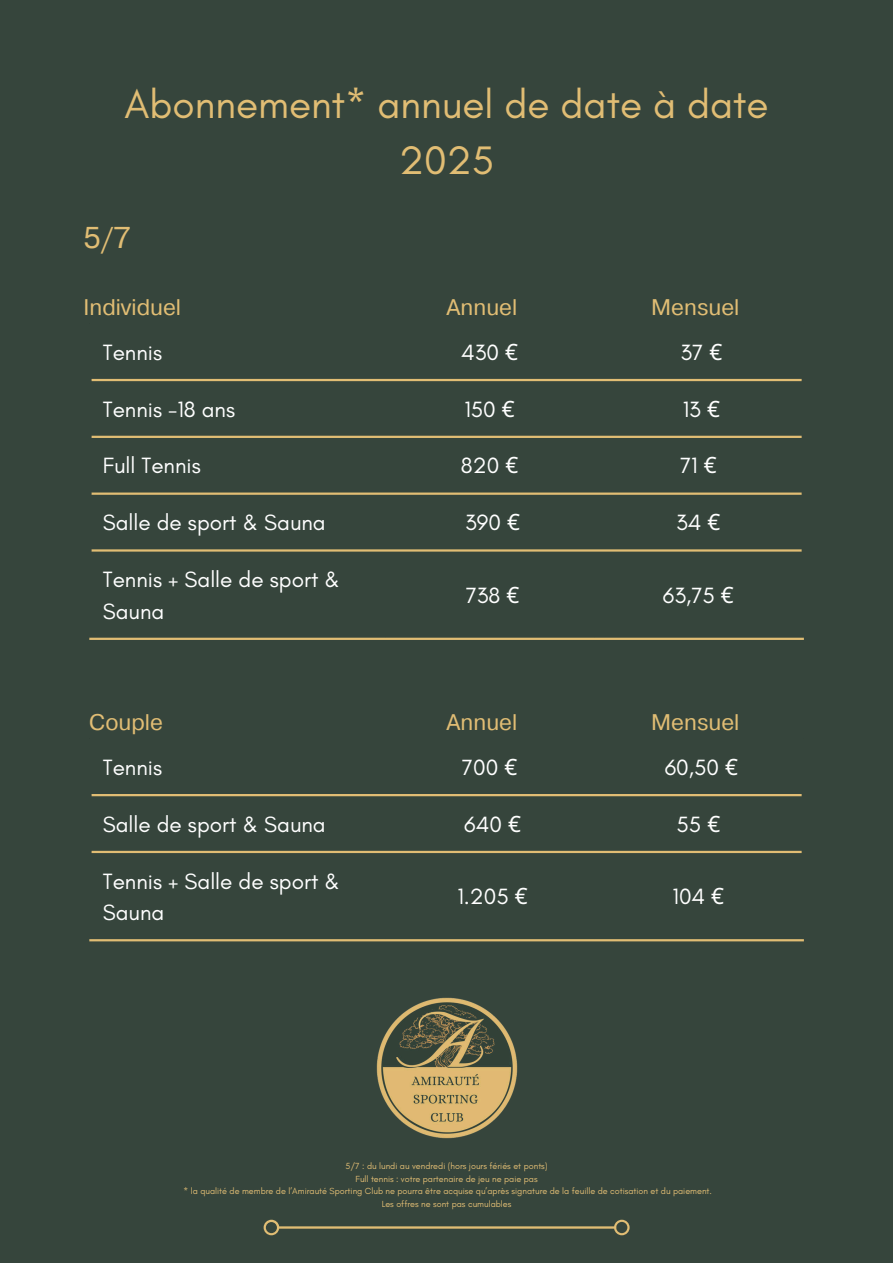
<style>
.page{position:relative;width:893px;height:1263px;background:#36453c}
.page>*{position:absolute;margin:0;border:0;box-sizing:border-box;transform-origin:0 0}
.t1{font:40.5px/56.2px "Glacial Indifference";color:#e1bd74;text-align:center}
.t2{font:30px "Pragmatica";color:#e1bd74}
.t3{font:22.5px/31.5px "Glacial Indifference";color:#fff}
.t4{font:22.5px "Pragmatica";color:#e1bd74}
.t5{font:9px/12.4px "Glacial Indifference";color:#e1bd74;text-align:center}
.s1{font-family:"Noto Sans"}
</style>
<div class="page">
<svg style="left:264px;top:1220px;width:365px;height:15px"></svg>
<hr style="left:92px;top:379px;width:709px;height:2px;background:#e1bd74">
<hr style="left:92px;top:436px;width:709px;height:2px;background:#e1bd74">
<hr style="left:92px;top:492px;width:709px;height:3px;background:#e1bd74">
<hr style="left:92px;top:549px;width:709px;height:3px;background:#e1bd74">
<hr style="left:89px;top:638px;width:715px;height:2px;background:#e1bd74">
<hr style="left:92px;top:794px;width:709px;height:2px;background:#e1bd74">
<hr style="left:92px;top:851px;width:709px;height:2px;background:#e1bd74">
<hr style="left:89px;top:939px;width:715px;height:2px;background:#e1bd74">
<img style="left:376px;top:997px;width:142px;height:142px">
<h1 class="t1" style="left:125px;top:77px;width:645px">Abonnement* annuel de date à date<br>2025</h1>
<h2 class="t2" style="left:84px;top:215px;width:49px">5/7</h2>
<h3 class="t4" style="left:84px;top:291px;width:99px">Individuel</h3>
<h3 class="t4" style="left:651px;top:291px;width:90px">Mensuel</h3>
<h3 class="t4" style="left:446px;top:291px;width:72px">Annuel</h3>
<h3 class="t3" style="left:103px;top:337px;width:61px">Tennis</h3>
<h3 class="t3" style="left:461px;top:337px;width:58px">430 <span class="s1">€</span></h3>
<h3 class="t3" style="left:680px;top:337px;width:43px">37 <span class="s1">€</span></h3>
<h3 class="t3" style="left:103px;top:394px;width:134px">Tennis -18 ans</h3>
<h3 class="t3" style="left:464px;top:394px;width:52px">150 <span class="s1">€</span></h3>
<h3 class="t3" style="left:683px;top:394px;width:39px">13 <span class="s1">€</span></h3>
<h3 class="t3" style="left:103px;top:450px;width:99px">Full Tennis</h3>
<h3 class="t3" style="left:461px;top:450px;width:59px">820 <span class="s1">€</span></h3>
<h3 class="t3" style="left:680px;top:450px;width:38px">71 <span class="s1">€</span></h3>
<h3 class="t3" style="left:103px;top:507px;width:224px">Salle de sport &amp; Sauna</h3>
<h3 class="t3" style="left:465px;top:507px;width:56px">390 <span class="s1">€</span></h3>
<h3 class="t3" style="left:676px;top:507px;width:46px">34 <span class="s1">€</span></h3>
<h3 class="t3" style="left:103px;top:564px;width:239px">Tennis + Salle de sport &amp;<br>Sauna</h3>
<h3 class="t3" style="left:466px;top:580px;width:55px">738 <span class="s1">€</span></h3>
<h3 class="t3" style="left:663px;top:580px;width:72px">63,75 <span class="s1">€</span></h3>
<h3 class="t4" style="left:89px;top:706px;width:75px">Couple</h3>
<h3 class="t4" style="left:651px;top:706px;width:90px">Mensuel</h3>
<h3 class="t4" style="left:446px;top:706px;width:72px">Annuel</h3>
<h3 class="t3" style="left:103px;top:752px;width:61px">Tennis</h3>
<h3 class="t3" style="left:462px;top:752px;width:57px">700 <span class="s1">€</span></h3>
<h3 class="t3" style="left:665px;top:752px;width:75px">60,50 <span class="s1">€</span></h3>
<h3 class="t3" style="left:103px;top:809px;width:224px">Salle de sport &amp; Sauna</h3>
<h3 class="t3" style="left:464px;top:809px;width:58px">640 <span class="s1">€</span></h3>
<h3 class="t3" style="left:676px;top:809px;width:45px">55 <span class="s1">€</span></h3>
<h3 class="t3" style="left:103px;top:866px;width:239px">Tennis + Salle de sport &amp;<br>Sauna</h3>
<h3 class="t3" style="left:457px;top:881px;width:72px">1.205 <span class="s1">€</span></h3>
<h3 class="t3" style="left:672px;top:881px;width:53px">104 <span class="s1">€</span></h3>
<p class="t5" style="left:184px;top:1160px;width:530px">5/7 : du lundi au vendredi (hors jours fériés et ponts)<br>Full tennis : votre partenaire de jeu ne paie pas<br>* la qualité de membre de l’Amirauté Sporting Club ne pourra être acquise qu’après signature de la feuille de cotisation et du paiement.<br>Les offres ne sont pas cumulables</p>
</div>
